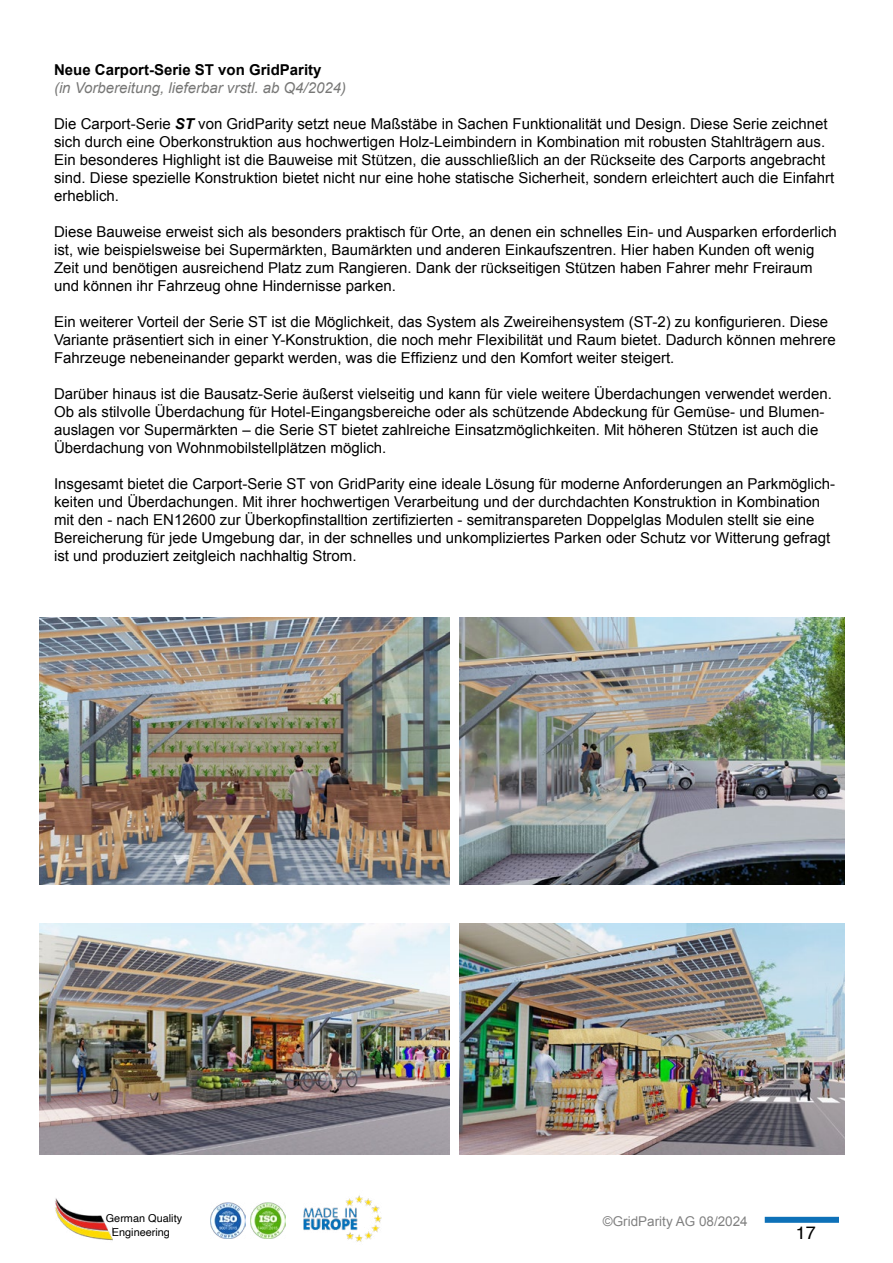
<style>
.page{position:relative;width:893px;height:1263px;background:#fff}
.page>*{position:absolute;margin:0;border:0;box-sizing:border-box;transform-origin:0 0}
.t1{font:18px "Helvetica";color:#000}
.t2{font:15px/18px "Arial";color:#000}
.t3{font:italic 15px "Arial";color:#777776}
.t4{font:700 15px "Arial";color:#000}
.t5{font:13.5px "Arial";color:#000}
.t6{font:10.95px/13px "Helvetica";color:#000;text-align:center}
.s1{font-weight:700;font-style:italic}
.s2{font-style:inherit}
</style>
<div class="page">
<div style="left:765px;top:1217px;width:74px;height:6px;background:#0e71b8"></div>
<img style="left:55px;top:1198px;width:57px;height:43px">
<img style="left:303px;top:1195px;width:79px;height:47px">
<img style="left:210px;top:1203px;width:36px;height:35px">
<img style="left:250px;top:1203px;width:36px;height:35px">
<img style="left:459px;top:617px;width:385px;height:267px">
<img style="left:40px;top:617px;width:409px;height:267px">
<img style="left:459px;top:924px;width:385px;height:230px">
<img style="left:40px;top:924px;width:409px;height:230px">
<p class="t4" style="left:54px;top:60px;width:269px">Neue Carport-Serie ST von GridParity</p>
<p class="t3" style="left:54px;top:78px;width:294px">(in Vorbereitung, lieferbar vrstl. ab Q4/2024)</p>
<p class="t2" style="left:54px;top:115px;width:782px">Die Carport-Serie <span class="s1">ST</span> von GridParity setzt neue Maßstäbe in Sachen Funktionalität und Design. Diese Serie zeichnet sich durch eine Oberkonstruktion aus hochwertigen Holz-Leimbindern in Kombination mit robusten Stahlträgern aus.<br>Ein besonderes Highlight ist die Bauweise mit Stützen, die ausschließlich an der Rückseite des Carports angebracht sind. Diese spezielle Konstruktion bietet nicht nur eine hohe statische Sicherheit, sondern erleichtert auch die Einfahrt erheblich.</p>
<p class="t2" style="left:54px;top:223px;width:784px">Diese Bauweise erweist sich als besonders praktisch für Orte, an denen ein schnelles Ein- und Ausparken erforderlich ist, wie beispielsweise bei Supermärkten, Baumärkten und anderen Einkaufszentren. Hier haben Kunden oft wenig Zeit und benötigen ausreichend Platz zum Rangieren. Dank der rückseitigen Stützen haben Fahrer mehr Freiraum und können ihr Fahrzeug ohne Hindernisse parken.</p>
<p class="t2" style="left:54px;top:313px;width:783px">Ein weiterer Vorteil der Serie ST ist die Möglichkeit, das System als Zweireihensystem (ST-2) zu konfigurieren. Diese<br>Variante präsentiert sich in einer Y-Konstruktion, die noch mehr Flexibilität und Raum bietet. Dadurch können mehrere<br>Fahrzeuge nebeneinander geparkt werden, was die Effizienz und den Komfort weiter steigert.</p>
<p class="t2" style="left:54px;top:385px;width:779px">Darüber hinaus ist die Bausatz-Serie äußerst vielseitig und kann für viele weitere Überdachungen verwendet werden.<br>Ob als stilvolle Überdachung für Hotel-Eingangsbereiche oder als schützende Abdeckung für Gemüse- und Blumen&shy;auslagen vor Supermärkten – die Serie ST bietet zahlreiche Einsatzmöglichkeiten. Mit höheren Stützen ist auch die Überdachung von Wohnmobilstellplätzen möglich.</p>
<p class="t2" style="left:54px;top:475px;width:782px">Insgesamt bietet die Carport-Serie ST von GridParity eine ideale Lösung für moderne Anforderungen an Parkmöglich&shy;keiten und Überdachungen. Mit ihrer hochwertigen Verarbeitung und der durchdachten Konstruktion in Kombination mit den - nach EN12600 zur Überkopfinstalltion zertifizierten - semitranspareten Doppelglas Modulen stellt sie eine Bereicherung für jede Umgebung dar, in der schnelles und unkompliziertes Parken oder Schutz vor Witterung gefragt ist und produziert zeitgleich nachhaltig Strom.</p>
<p class="t6" style="left:106px;top:1212px;width:78px">German Quality<br>Engineering</p>
<p class="t5" style="left:603px;top:1212px;width:147px">©GridParity AG <span class="s2">08/2024</span></p>
<p class="t1" style="left:796px;top:1219px;width:22px">17</p>
</div>
